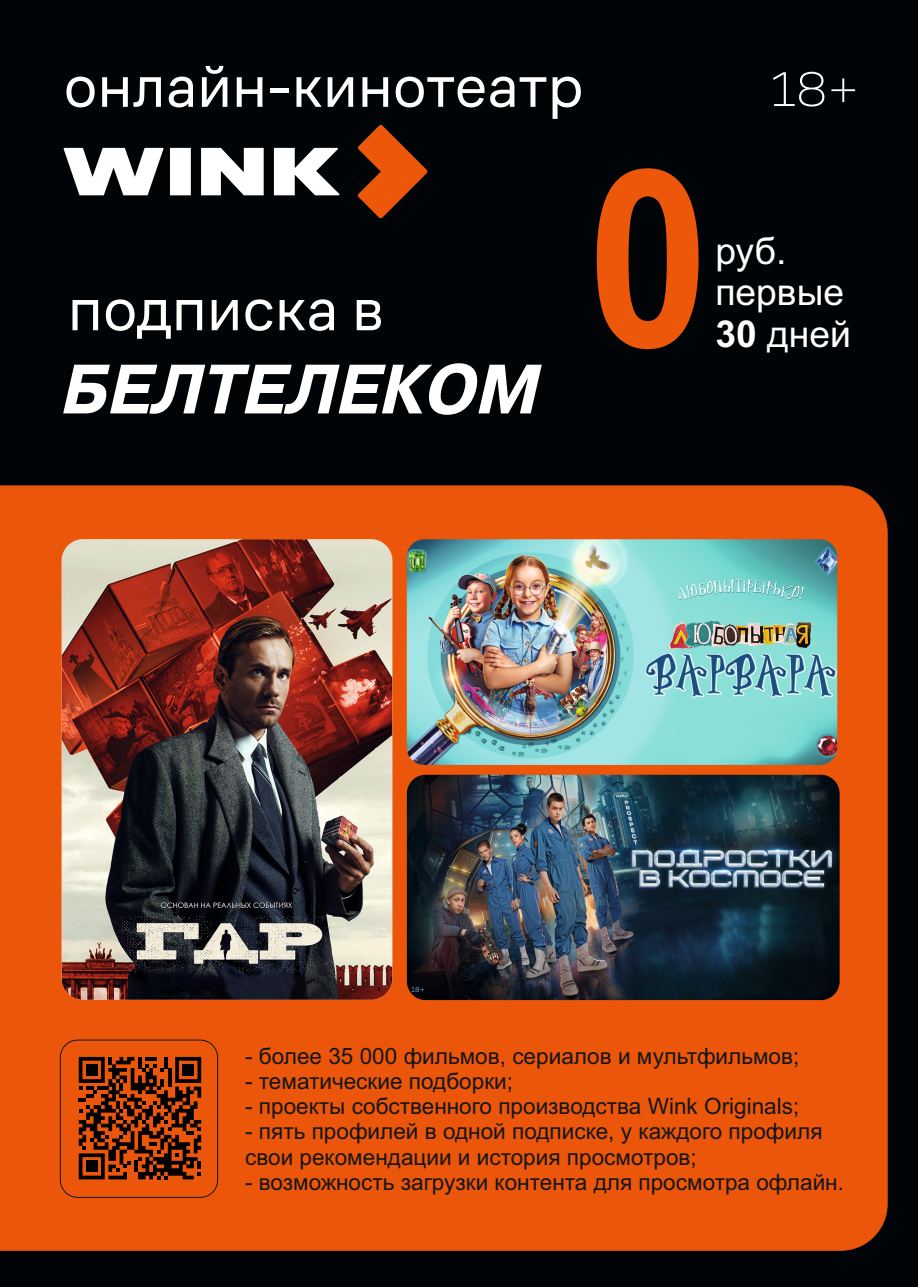
<style>
.page{position:relative;width:918px;height:1287px;background:#000406}
.page>*{position:absolute;margin:0;border:0;box-sizing:border-box;transform-origin:0 0}
.t1{font:700 246.75px "Arial";color:#ec5709;scale:.89 1}
.t2{font:37.2px/41.5px "Arial";color:#fff}
.t3{font:22.5px/25.2px "Arial";color:#151616}
.s1{font-weight:700}
</style>
<div class="page">
<div style="left:0;top:485px;width:888px;height:766px;background:#ec560a"></div>
<svg style="left:63px;top:148px;width:277px;height:47px"></svg>
<svg style="left:358px;top:125px;width:70px;height:94px"></svg>
<svg style="left:66px;top:77px;width:29px;height:30px"></svg>
<svg style="left:102px;top:77px;width:59px;height:30px"></svg>
<svg style="left:169px;top:77px;width:24px;height:30px"></svg>
<svg style="left:202px;top:66px;width:25px;height:41px"></svg>
<svg style="left:237px;top:77px;width:25px;height:30px"></svg>
<div style="left:270px;top:88px;width:19px;height:5px;background:#fff"></div>
<svg style="left:296px;top:77px;width:26px;height:30px"></svg>
<svg style="left:328px;top:77px;width:25px;height:30px"></svg>
<svg style="left:362px;top:77px;width:26px;height:30px"></svg>
<svg style="left:396px;top:77px;width:118px;height:30px"></svg>
<svg style="left:63px;top:363px;width:479px;height:52px"></svg>
<img style="left:51px;top:518px;width:353px;height:504px">
<img style="left:407px;top:539px;width:430px;height:226px">
<img style="left:402px;top:775px;width:443px;height:235px">
<img style="left:407px;top:775px;width:433px;height:225px">
<svg style="left:73px;top:300px;width:25px;height:30px"></svg>
<svg style="left:106px;top:299px;width:65px;height:40px"></svg>
<svg style="left:177px;top:300px;width:25px;height:30px"></svg>
<svg style="left:212px;top:300px;width:26px;height:30px"></svg>
<svg style="left:245px;top:299px;width:28px;height:32px"></svg>
<svg style="left:280px;top:299px;width:54px;height:32px"></svg>
<svg style="left:357px;top:300px;width:24px;height:30px"></svg>
<svg style="left:773px;top:72px;width:51px;height:35px"></svg>
<svg style="left:831px;top:78px;width:24px;height:24px"></svg>
<svg style="left:520px;top:77px;width:26px;height:30px"></svg>
<svg style="left:553px;top:77px;width:28px;height:42px"></svg>
<svg style="left:79px;top:1057px;width:122px;height:122px"></svg>
<div style="left:60px;top:1040px;width:158px;height:158px;border:1px solid #151616;border-radius:17px"></div>
<h1 class="t1" style="left:588px;top:166px;width:138px">0</h1>
<h2 class="t2" style="left:715px;top:233px;width:130px">руб. первые</h2>
<h2 class="t2" style="left:715px;top:316px;width:137px"><span class="s1">30</span> дней</h2>
<p class="t3" style="left:245px;top:1045px;width:556px">- более 35 000 фильмов, сериалов и мультфильмов;</p>
<p class="t3" style="left:245px;top:1071px;width:270px">- тематические подборки;</p>
<p class="t3" style="left:245px;top:1096px;width:556px">- проекты собственного производства Wink Originals;</p>
<p class="t3" style="left:245px;top:1121px;width:579px">- пять профилей в одной подписке, у каждого профиля свои рекомендации и история просмотров;</p>
<p class="t3" style="left:245px;top:1171px;width:600px">- возможность загрузки контента для просмотра офлайн.</p>
</div>
